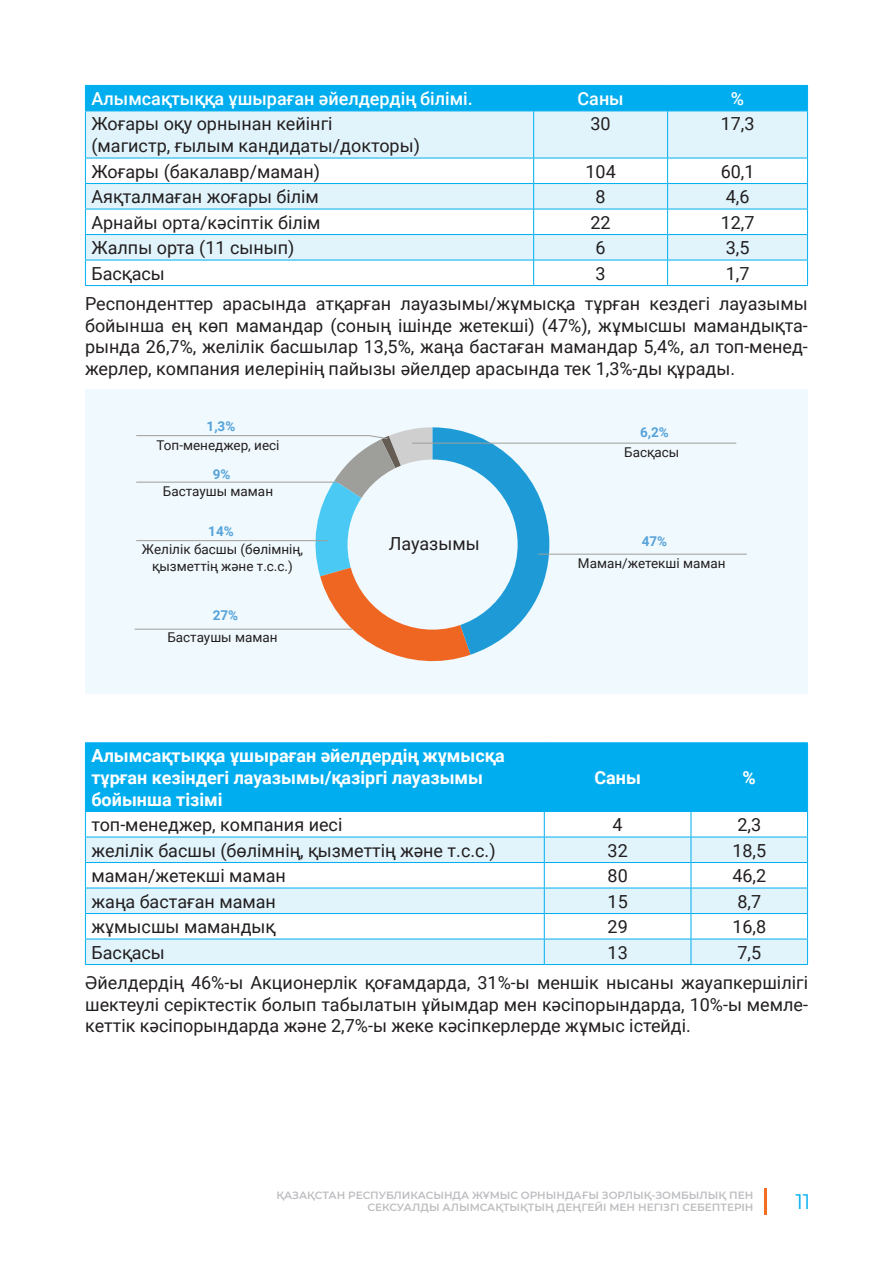
<style>
.page{position:relative;width:893px;height:1263px;background:#fff}
.page>*{position:absolute;margin:0;border:0;box-sizing:border-box;transform-origin:0 0}
.t1{font:21px "Montserrat";color:#00aeef}
.t2{font:18px/21.6px "Roboto";color:#231f20}
.t3{font:700 18px/21.6px "Roboto";color:#fff}
.t4{font:500 18px "Roboto";color:#fff}
.t5{font:13.5px/16.2px "Roboto";color:#231f20;text-align:center}
.t6{font:700 13.5px "Roboto";color:#55a3da}
.t7{font:600 10.5px/12.6px "Montserrat";color:#bcbdc0;text-align:right}
</style>
<div class="page">
<hr style="left:765px;top:1188px;width:2px;height:27px;background:#f36e21">
<svg style="left:86px;top:112px;width:721px;height:148px;fill:#e1f4fc"></svg>
<hr style="left:85px;top:111px;width:1px;height:47px;background:#00aeef">
<hr style="left:533px;top:111px;width:1px;height:47px;background:#00aeef">
<hr style="left:667px;top:111px;width:1px;height:47px;background:#00aeef">
<hr style="left:807px;top:111px;width:1px;height:47px;background:#00aeef">
<hr style="left:85px;top:158px;width:449px;height:1px;background:#00aeef">
<hr style="left:534px;top:158px;width:134px;height:1px;background:#00aeef">
<hr style="left:668px;top:158px;width:140px;height:1px;background:#00aeef">
<hr style="left:85px;top:183px;width:449px;height:1px;background:#00aeef">
<hr style="left:534px;top:183px;width:134px;height:1px;background:#00aeef">
<hr style="left:668px;top:183px;width:140px;height:1px;background:#00aeef">
<hr style="left:85px;top:209px;width:449px;height:1px;background:#00aeef">
<hr style="left:534px;top:209px;width:134px;height:1px;background:#00aeef">
<hr style="left:668px;top:209px;width:140px;height:1px;background:#00aeef">
<hr style="left:85px;top:234px;width:449px;height:1px;background:#00aeef">
<hr style="left:534px;top:234px;width:134px;height:1px;background:#00aeef">
<hr style="left:668px;top:234px;width:140px;height:1px;background:#00aeef">
<hr style="left:85px;top:260px;width:449px;height:1px;background:#00aeef">
<svg style="left:85px;top:158px;width:1px;height:127px"></svg>
<hr style="left:534px;top:260px;width:134px;height:1px;background:#00aeef">
<svg style="left:533px;top:158px;width:1px;height:127px"></svg>
<hr style="left:668px;top:260px;width:140px;height:1px;background:#00aeef">
<svg style="left:667px;top:158px;width:1px;height:127px"></svg>
<svg style="left:807px;top:158px;width:1px;height:127px"></svg>
<hr style="left:85px;top:285px;width:449px;height:1px;background:#00aeef">
<hr style="left:534px;top:285px;width:134px;height:1px;background:#00aeef">
<hr style="left:668px;top:285px;width:140px;height:1px;background:#00aeef">
<hr style="left:85px;top:111px;width:449px;height:1px;background:#00aeef">
<hr style="left:534px;top:111px;width:134px;height:1px;background:#00aeef">
<div style="left:85px;top:85px;width:723px;height:26px;background:#00aeef"></div>
<hr style="left:668px;top:111px;width:140px;height:1px;background:#00aeef">
<div style="left:85px;top:389px;width:723px;height:304px;background:#f0f9fd"></div>
<div style="left:86px;top:743px;width:721px;height:68px;background:#00aeef"></div>
<svg style="left:86px;top:838px;width:721px;height:126px;fill:#e1f4fc"></svg>
<hr style="left:85px;top:742px;width:459px;height:1px;background:#00aeef">
<hr style="left:85px;top:743px;width:1px;height:68px;background:#00aeef">
<hr style="left:544px;top:742px;width:147px;height:1px;background:#00aeef">
<hr style="left:544px;top:743px;width:1px;height:68px;background:#00aeef">
<hr style="left:691px;top:742px;width:117px;height:1px;background:#00aeef">
<hr style="left:691px;top:743px;width:1px;height:68px;background:#00aeef">
<hr style="left:807px;top:743px;width:1px;height:68px;background:#00aeef">
<hr style="left:85px;top:811px;width:459px;height:1px;background:#00aeef">
<hr style="left:544px;top:811px;width:147px;height:1px;background:#00aeef">
<hr style="left:691px;top:811px;width:117px;height:1px;background:#00aeef">
<hr style="left:85px;top:837px;width:459px;height:1px;background:#00aeef">
<hr style="left:544px;top:837px;width:147px;height:1px;background:#00aeef">
<hr style="left:691px;top:837px;width:117px;height:1px;background:#00aeef">
<hr style="left:85px;top:862px;width:459px;height:1px;background:#00aeef">
<hr style="left:544px;top:862px;width:147px;height:1px;background:#00aeef">
<hr style="left:691px;top:862px;width:117px;height:1px;background:#00aeef">
<hr style="left:85px;top:888px;width:459px;height:1px;background:#00aeef">
<hr style="left:544px;top:888px;width:147px;height:1px;background:#00aeef">
<hr style="left:691px;top:888px;width:117px;height:1px;background:#00aeef">
<hr style="left:85px;top:913px;width:459px;height:1px;background:#00aeef">
<hr style="left:544px;top:913px;width:147px;height:1px;background:#00aeef">
<hr style="left:691px;top:913px;width:117px;height:1px;background:#00aeef">
<hr style="left:85px;top:939px;width:459px;height:1px;background:#00aeef">
<svg style="left:85px;top:812px;width:1px;height:152px"></svg>
<hr style="left:544px;top:939px;width:147px;height:1px;background:#00aeef">
<svg style="left:544px;top:812px;width:1px;height:152px"></svg>
<hr style="left:691px;top:939px;width:117px;height:1px;background:#00aeef">
<svg style="left:691px;top:812px;width:1px;height:152px"></svg>
<svg style="left:807px;top:812px;width:1px;height:152px"></svg>
<hr style="left:85px;top:964px;width:459px;height:1px;background:#00aeef">
<hr style="left:544px;top:964px;width:147px;height:1px;background:#00aeef">
<hr style="left:691px;top:964px;width:117px;height:1px;background:#00aeef">
<svg style="left:311px;top:427px;width:238px;height:235px"></svg>
<div style="left:348px;top:459px;width:170px;height:171px;background:#f0f9fd;border-radius:50%"></div>
<svg style="left:136px;top:435px;width:611px;height:120px"></svg>
<hr style="left:135px;top:629px;width:217px;height:1px;background:#9e9e9b">
<p class="t4" style="left:91px;top:86px;width:383px">Алымсақтыққа ұшыраған әйелдердің білімі.</p>
<p class="t4" style="left:577px;top:86px;width:48px">Саны</p>
<p class="t4" style="left:731px;top:86px;width:15px">%</p>
<p class="t2" style="left:91px;top:113px;width:330px">Жоғары оқу орнынан кейінгі<br>(магистр, ғылым кандидаты/докторы)</p>
<p class="t2" style="left:590px;top:113px;width:22px">30</p>
<p class="t2" style="left:721px;top:113px;width:35px">17,3</p>
<p class="t2" style="left:91px;top:160px;width:230px">Жоғары (бакалавр/маман)</p>
<p class="t2" style="left:585px;top:160px;width:32px">104</p>
<p class="t2" style="left:721px;top:160px;width:35px">60,1</p>
<p class="t2" style="left:91px;top:185px;width:229px">Аяқталмаған жоғары білім</p>
<p class="t2" style="left:596px;top:185px;width:12px">8</p>
<p class="t2" style="left:726px;top:185px;width:25px">4,6</p>
<p class="t2" style="left:91px;top:211px;width:231px">Арнайы орта/кәсіптік білім</p>
<p class="t2" style="left:590px;top:211px;width:22px">22</p>
<p class="t2" style="left:721px;top:211px;width:35px">12,7</p>
<p class="t2" style="left:91px;top:236px;width:205px">Жалпы орта (11 сынып)</p>
<p class="t2" style="left:596px;top:236px;width:12px">6</p>
<p class="t2" style="left:726px;top:236px;width:25px">3,5</p>
<p class="t2" style="left:91px;top:262px;width:75px">Басқасы</p>
<p class="t2" style="left:596px;top:262px;width:12px">3</p>
<p class="t2" style="left:85px;top:257px;width:724px;line-height:30.5px;text-indent:641px">1,7<br>Респонденттер арасында атқарған лауазымы/жұмысқа тұрған кездегі лауазымы</p>
<p class="t2" style="left:85px;top:314px;width:724px;text-align:justify">бойынша ең көп мамандар (соның ішінде жетекші) (47%), жұмысшы мамандықта&shy;рында 26,7%, желілік басшылар 13,5%, жаңа бастаған мамандар 5,4%, ал топ-менед&shy;жерлер, компания иелерінің пайызы әйелдер арасында тек 1,3%-ды құрады.</p>
<p class="t6" style="left:207px;top:417px;width:30px">1,3%</p>
<p class="t5" style="left:156px;top:437px;width:125px">Топ-менеджер, иесі</p>
<p class="t5" style="left:163px;top:482px;width:112px">Бастаушы маман</p>
<p class="t6" style="left:213px;top:465px;width:19px">9%</p>
<p class="t6" style="left:208px;top:522px;width:27px">14%</p>
<p class="t5" style="left:142px;top:541px;width:163px">Желілік басшы (бөлімнің, қызметтің және т.с.с.)</p>
<p class="t6" style="left:213px;top:606px;width:27px">27%</p>
<p class="t5" style="left:167px;top:629px;width:112px">Бастаушы маман</p>
<p class="t2" style="left:389px;top:532px;width:93px">Лауазымы</p>
<p class="t3" style="left:91px;top:744px;width:415px">Алымсақтыққа ұшыраған әйелдердің жұмысқа тұрған кезіндегі лауазымы/қазіргі лауазымы бойынша тізімі</p>
<p class="t6" style="left:640px;top:423px;width:30px">6,2%</p>
<p class="t5" style="left:624px;top:444px;width:57px">Басқасы</p>
<p class="t6" style="left:642px;top:532px;width:27px">47%</p>
<p class="t5" style="left:578px;top:554px;width:149px">Маман/жетекші маман</p>
<p class="t3" style="left:594px;top:766px;width:48px">Саны</p>
<p class="t3" style="left:743px;top:766px;width:15px">%</p>
<p class="t2" style="left:91px;top:813px;width:252px">топ-менеджер, компания иесі</p>
<p class="t2" style="left:613px;top:813px;width:12px">4</p>
<p class="t2" style="left:737px;top:813px;width:25px">2,3</p>
<p class="t2" style="left:91px;top:839px;width:406px">желілік басшы (бөлімнің, қызметтің және т.с.с.)</p>
<p class="t2" style="left:608px;top:839px;width:22px">32</p>
<p class="t2" style="left:732px;top:839px;width:35px">18,5</p>
<p class="t2" style="left:91px;top:864px;width:196px">маман/жетекші маман</p>
<p class="t2" style="left:608px;top:864px;width:22px">80</p>
<p class="t2" style="left:732px;top:864px;width:35px">46,2</p>
<p class="t2" style="left:91px;top:890px;width:186px">жаңа бастаған маман</p>
<p class="t2" style="left:608px;top:890px;width:22px">15</p>
<p class="t2" style="left:737px;top:890px;width:25px">8,7</p>
<p class="t2" style="left:91px;top:915px;width:185px">жұмысшы мамандық</p>
<p class="t2" style="left:608px;top:915px;width:22px">29</p>
<p class="t2" style="left:732px;top:915px;width:35px">16,8</p>
<p class="t2" style="left:91px;top:941px;width:75px">Басқасы</p>
<p class="t2" style="left:608px;top:941px;width:22px">13</p>
<p class="t2" style="left:85px;top:936px;width:724px;line-height:30.5px;text-indent:652px">7,5<br>Әйелдердің 46%-ы Акционерлік қоғамдарда, 31%-ы меншік нысаны жауапкершілігі</p>
<p class="t2" style="left:85px;top:993px;width:724px">шектеулі серіктестік болып табылатын ұйымдар мен кәсіпорындарда, 10%-ы мемле&shy;кеттік кәсіпорындарда және 2,7%-ы жеке кәсіпкерлерде жұмыс істейді.</p>
<p class="t7" style="left:276px;top:1188px;width:479px">ҚАЗАҚСТАН РЕСПУБЛИКАСЫНДА ЖҰМЫС ОРНЫНДАҒЫ ЗОРЛЫҚ-ЗОМБЫЛЫҚ ПЕН<br>СЕКСУАЛДЫ АЛЫМСАҚТЫҚТЫҢ ДЕҢГЕЙІ МЕН НЕГІЗГІ СЕБЕПТЕРІН</p>
<p class="t1" style="left:795px;top:1187px;width:17px">11</p>
</div>
